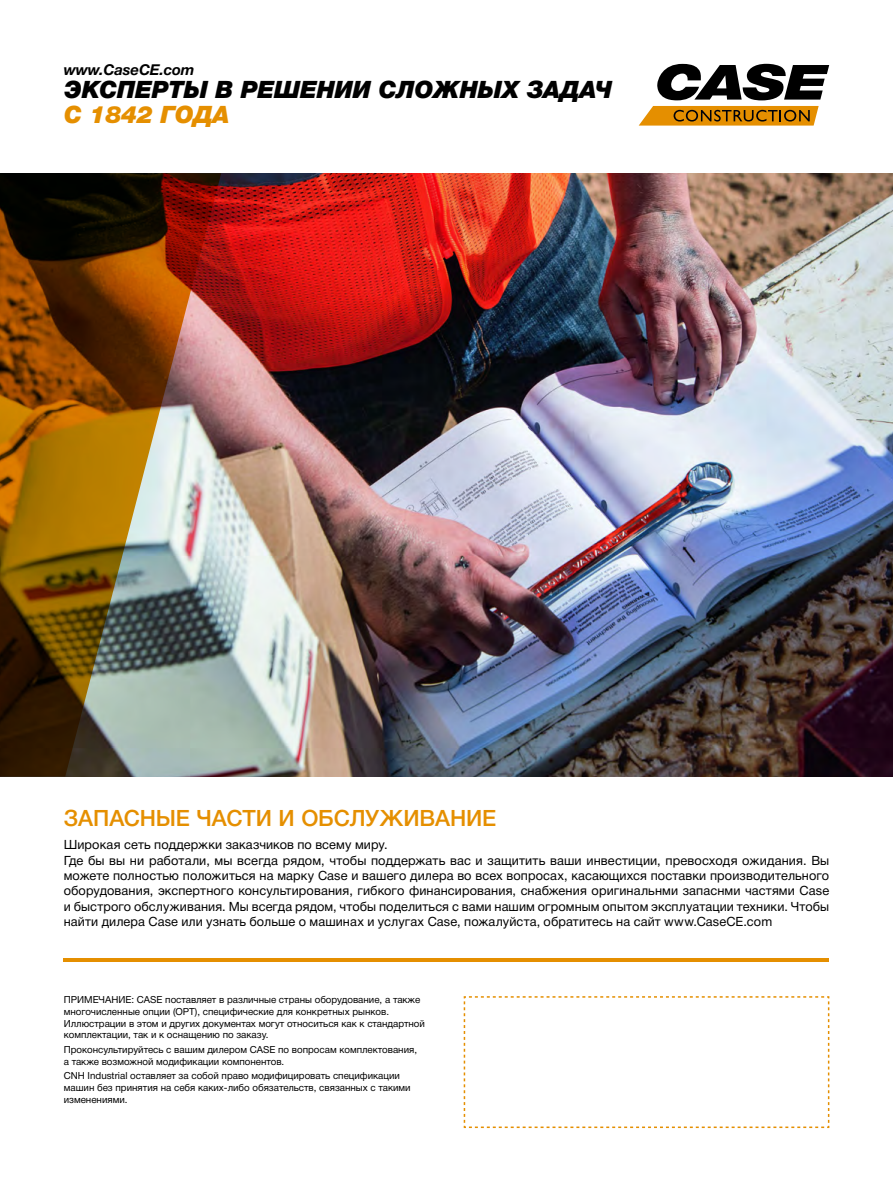
<style>
.page{position:relative;width:893px;height:1191px;background:#fff}
.page>*{position:absolute;margin:0;border:0;box-sizing:border-box;transform-origin:0 0}
.t1{font:italic 900 24px "Helvetica Neue Cyr";letter-spacing:-.01em;color:#000}
.t2{font:italic 900 24px "Helvetica Neue Cyr";letter-spacing:-.01em;color:#e58f00}
.t3{font:500 22.5px "Helvetica Neue Cyr";letter-spacing:-.01em;color:#e58f00}
.t4{font:italic 700 15px "Helvetica Neue Cyr";letter-spacing:-.01em;color:#000}
.t5{font:12.75px/15.3px "Helvetica Neue Cyr";letter-spacing:.01em;color:#000}
.t6{font:9.75px/11.7px "Helvetica Neue Cyr";color:#000}
</style>
<div class="page">
<img style="left:221px;top:173px;width:672px;height:603px">
<img style="left:0;top:173px;width:221px;height:603px">
<hr style="left:64px;top:958px;width:765px;height:3px;background:#e58f00">
<svg style="left:463px;top:996px;width:367px;height:132px"></svg>
<svg style="left:639px;top:106px;width:180px;height:20px;background:#c78314"></svg>
<svg style="left:657px;top:64px;width:172px;height:36px"></svg>
<p class="t4" style="left:64px;top:61px;width:132px">www.CaseCE.com</p>
<h1 class="t1" style="left:64px;top:77px;width:550px">ЭКСПЕРТЫ В РЕШЕНИИ СЛОЖНЫХ ЗАДАЧ</h1>
<h1 class="t2" style="left:64px;top:101px;width:167px">С 1842 ГОДА</h1>
<h2 class="t3" style="left:64px;top:805px;width:434px">ЗАПАСНЫЕ ЧАСТИ И ОБСЛУЖИВАНИЕ</h2>
<p class="t5" style="left:64px;top:837px;width:767px">Широкая сеть поддержки заказчиков по всему миру.<br>Где бы вы ни работали, мы всегда рядом, чтобы поддержать вас и защитить ваши инвестиции, превосходя ожидания. Вы можете полностью положиться на марку Case и вашего дилера во всех вопросах, касающихся поставки производительного оборудования, экспертного консультирования, гибкого финансирования, снабжения оригинальнми запаснми частями Case и быстрого обслуживания. Мы всегда рядом, чтобы поделиться с вами нашим огромным опытом эксплуатации техники. Чтобы найти дилера Case или узнать больше о машинах и услугах Case, пожалуйста, обратитесь на сайт www.CaseCE.com</p>
<p class="t6" style="left:64px;top:994px;width:363px">ПРИМЕЧАНИЕ: CASE поставляет в различные страны оборудование, а также многочисленные опции (OPT), специфические для конкретных рынков.<br>Иллюстрации в этом и других документах могут относиться как к стандартной комплектации, так и к оснащению по заказу.</p>
<p class="t6" style="left:64px;top:1043px;width:355px">Проконсультируйтесь с вашим дилером CASE по вопросам комплектования, а также возможной модификации компонентов.</p>
<p class="t6" style="left:64px;top:1070px;width:348px">CNH Industrial оставляет за собой право модифицировать спецификации машин без принятия на себя каких-либо обязательств, связанных с такими изменениями.</p>
</div>
